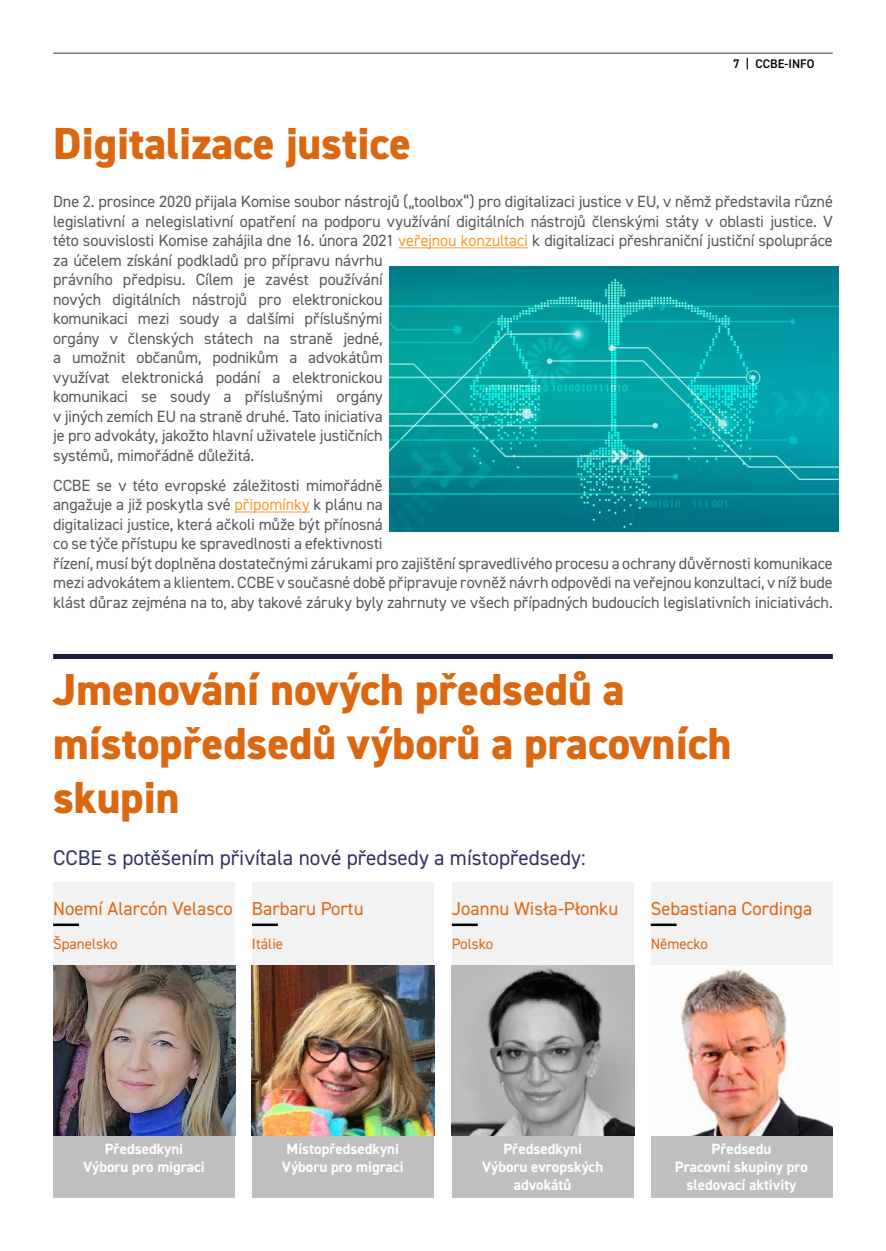
<style>
.page{position:relative;width:886px;height:1251px;background:#fff}
.page>*{position:absolute;margin:0;border:0;box-sizing:border-box;transform-origin:0 0}
.t1{font:800 45px/54px "DIN2014";color:#dc6711}
.t2{font:21.25px "DIN2014";color:#336}
.t3{font:18.75px "DIN2014";color:#dc6711}
.t4{font:16.25px/19.5px "DIN2014";letter-spacing:-.01em;color:#595959}
.t5{font:700 15px/18px "DIN2014";color:#fff;text-align:center}
.t6{font:15px "DIN2014";color:#dc6711}
.t7{font:600 12.5px "DIN2014";color:#000}
.s1{color:#f93}
</style>
<div class="page">
<img style="left:390px;top:267px;width:448px;height:265px">
<div style="left:53px;top:966px;width:182px;height:232px;background:#bfbfbf"></div>
<div style="left:252px;top:966px;width:182px;height:232px;background:#bfbfbf"></div>
<div style="left:452px;top:966px;width:181px;height:232px;background:#bfbfbf"></div>
<div style="left:651px;top:966px;width:181px;height:232px;background:#bfbfbf"></div>
<div style="left:53px;top:654px;width:780px;height:5px;background:#1c1c38"></div>
<img style="left:53px;top:966px;width:182px;height:169px">
<img style="left:252px;top:966px;width:182px;height:169px">
<img style="left:452px;top:966px;width:182px;height:169px">
<img style="left:651px;top:966px;width:182px;height:169px">
<hr style="left:53px;top:53px;width:780px;height:1px;background:#595959">
<div style="left:53px;top:882px;width:182px;height:83px;background:#f2f2f2"></div>
<div style="left:252px;top:882px;width:182px;height:83px;background:#f2f2f2"></div>
<div style="left:452px;top:882px;width:181px;height:83px;background:#f2f2f2"></div>
<div style="left:651px;top:882px;width:181px;height:83px;background:#f2f2f2"></div>
<hr style="left:53px;top:923px;width:26px;height:3px;background:#000">
<hr style="left:252px;top:923px;width:26px;height:3px;background:#000">
<hr style="left:452px;top:923px;width:26px;height:3px;background:#000">
<hr style="left:651px;top:923px;width:25px;height:3px;background:#000">
<hr style="left:398px;top:247px;width:130px;height:1px;background:#f93">
<hr style="left:234px;top:512px;width:76px;height:1px;background:#f93">
<h1 class="t1" style="left:53px;top:117px;width:359px">Digitalizace justice</h1>
<p class="t7" style="left:733px;top:55px;width:83px">7 | CCBE-INFO</p>
<p class="t4" style="left:53px;top:192px;width:781px">Dne 2. prosince 2020 přijala Komise soubor nástrojů („toolbox“) pro digitalizaci justice v EU, v němž představila různé legislativní a nelegislativní opatření na podporu využívání digitálních nástrojů členskými státy v oblasti justice. V této souvislosti Komise zahájila dne 16. února 2021 <span class="s1">veřejnou konzultaci</span> k digitalizaci přeshraniční justiční spolupráce za účelem získání podkladů pro přípravu návrhu<br>právního předpisu. Cílem je zavést používání<br>nových digitálních nástrojů pro elektronickou<br>komunikaci mezi soudy a dalšími příslušnými<br>orgány v členských státech na straně jedné,<br>a umožnit občanům, podnikům a advokátům<br>využívat elektronická podání a elektronickou<br>komunikaci se soudy a příslušnými orgány<br>v jiných zemích EU na straně druhé. Tato iniciativa<br>je pro advokáty, jakožto hlavní uživatele justičních<br>systémů, mimořádně důležitá.</p>
<p class="t4" style="left:53px;top:475px;width:781px">CCBE se v této evropské záležitosti mimořádně<br>angažuje a již poskytla své <span class="s1">připomínky</span> k plánu na<br>digitalizaci justice, která ačkoli může být přínosná<br>co se týče přístupu ke spravedlnosti a efektivnosti<br>řízení, musí být doplněna dostatečnými zárukami pro zajištění spravedlivého procesu a ochrany důvěrnosti komunikace mezi advokátem a klientem. CCBE v současné době připravuje rovněž návrh odpovědi na veřejnou konzultaci, v níž bude klást důraz zejména na to, aby takové záruky byly zahrnuty ve všech případných budoucích legislativních iniciativách.</p>
<h1 class="t1" style="left:53px;top:662px;width:680px">Jmenování nových předsedů a místopředsedů výborů a pracovních skupin</h1>
<h2 class="t2" style="left:53px;top:844px;width:534px">CCBE s potěšením přivítala nové předsedy a místopředsedy:</h2>
<p class="t3" style="left:53px;top:896px;width:181px">Noemí Alarcón Velasco</p>
<p class="t6" style="left:53px;top:934px;width:66px">Španelsko</p>
<p class="t3" style="left:252px;top:896px;width:113px">Barbaru Portu</p>
<p class="t6" style="left:252px;top:934px;width:33px">Itálie</p>
<p class="t3" style="left:452px;top:896px;width:168px">Joannu Wisła-Płonku</p>
<p class="t6" style="left:452px;top:934px;width:43px">Polsko</p>
<p class="t3" style="left:651px;top:896px;width:163px">Sebastiana Cordinga</p>
<p class="t6" style="left:651px;top:934px;width:59px">Německo</p>
<p class="t5" style="left:83px;top:1139px;width:123px">Předsedkyni<br>Výboru pro migraci</p>
<p class="t5" style="left:282px;top:1139px;width:123px">Místopředsedkyni<br>Výboru pro migraci</p>
<p class="t5" style="left:482px;top:1139px;width:123px">Předsedkyni<br>Výboru evropských advokátů</p>
<p class="t5" style="left:675px;top:1139px;width:135px">Předsedu<br>Pracovní skupiny pro sledovací aktivity</p>
</div>
